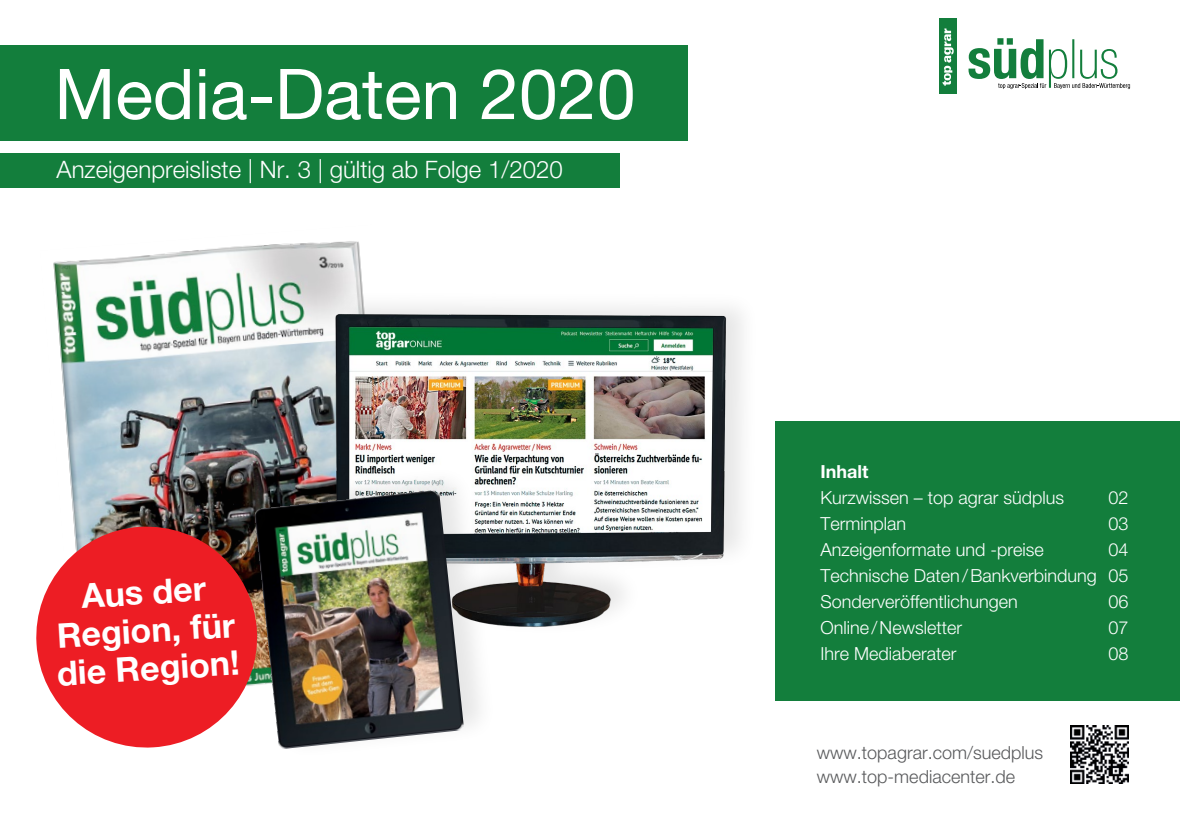
<style>
.page{position:relative;width:1180px;height:840px;background:#fff}
.page>*{position:absolute;margin:0;border:0;box-sizing:border-box;transform-origin:0 0}
.t1{font:70px "Helvetica Neue LT Pro";color:#fff}
.t2{font:700 34px/38px "Helvetica Neue LT Pro";color:#fff;text-align:center}
.t3{font:300 24px "Helvetica Neue LT Pro";color:#fff}
.t4{font:300 18px/26px "Helvetica Neue LT Pro";color:#fff;text-align:justify}
.t5{font:300 18px/24px "Helvetica Neue LT Pro";color:#58595b}
.t6{font:700 18px "Helvetica Neue LT Pro";color:#fff}
</style>
<div class="page">
<div style="left:939px;top:18px;width:17px;height:76px;background:#137e3c"></div>
<svg style="left:942px;top:28px;width:11px;height:58px"></svg>
<svg style="left:968px;top:38px;width:161px;height:51px"></svg>
<div style="left:0;top:45px;width:687px;height:96px;background:#137e3c"></div>
<div style="left:775px;top:420px;width:404px;height:280px;background:#137e3c"></div>
<div style="left:0;top:153px;width:619px;height:34px;background:#137e3c"></div>
<img style="left:53px;top:241px;width:310px;height:282px">
<div style="left:332px;top:288px;width:428px;height:349px;background:#000;opacity:.1"></div>
<img style="left:321px;top:305px;width:439px;height:332px">
<svg style="left:36px;top:523px;width:216px;height:225px;fill:#ed1d24"></svg>
<img style="left:1070px;top:725px;width:58px;height:57px">
<div style="left:252px;top:465px;width:245px;height:294px;background:#000;opacity:.1"></div>
<img style="left:254px;top:489px;width:210px;height:260px">
<h1 class="t1" style="left:54px;top:51px;width:582px">Media-Daten 2020</h1>
<h3 class="t3" style="left:57px;top:155px;width:507px">Anzeigenpreisliste | Nr. 3 | gültig ab Folge 1/2020</h3>
<h2 class="t2" style="left:52px;top:576px;width:184px;rotate:-3deg">Aus der<br>Region, für die Region!</h2>
<p class="t6" style="left:820px;top:460px;width:49px">Inhalt</p>
<p class="t4" style="left:820px;top:484px;width:245px">Kurzwissen – top agrar südplus</p>
<p class="t4" style="left:1108px;top:484px;width:22px">02</p>
<p class="t4" style="left:820px;top:510px;width:87px">Terminplan</p>
<p class="t4" style="left:1108px;top:510px;width:22px">03</p>
<p class="t4" style="left:820px;top:536px;width:225px">Anzeigenformate und -preise</p>
<p class="t4" style="left:820px;top:536px;width:310px;text-indent:288px">04<br>Technische Daten/Bankverbindung 05<br>Sonderveröffentlichungen</p>
<p class="t4" style="left:1108px;top:588px;width:22px">06</p>
<p class="t4" style="left:820px;top:614px;width:143px">Online/Newsletter</p>
<p class="t4" style="left:1108px;top:614px;width:22px">07</p>
<p class="t4" style="left:820px;top:640px;width:138px">Ihre Mediaberater</p>
<p class="t4" style="left:1108px;top:640px;width:22px">08</p>
<p class="t5" style="left:816px;top:739px;width:228px">www.topagrar.com/suedplus www.top-mediacenter.de</p>
</div>
